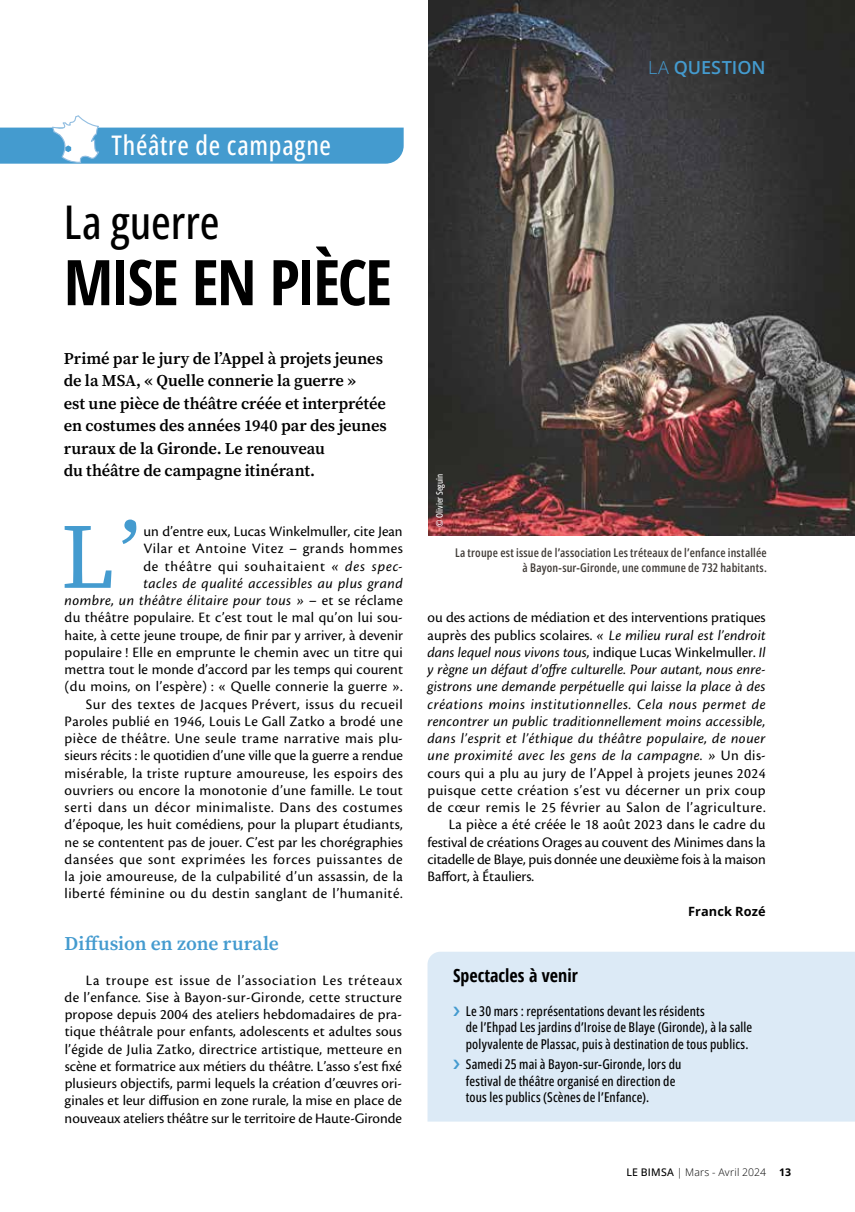
<style>
.page{position:relative;width:855px;height:1212px;background:#fff}
.page>*{position:absolute;margin:0;border:0;box-sizing:border-box;transform-origin:0 0}
.t1{font:92.25px "Source Serif 4";color:#449bcf}
.t2{font:700 condensed 63px "Open Sans";letter-spacing:-.035em;color:#000}
.t3{font:500 46.5px "Open Sans Condensed";color:#000}
.t4{font:500 27px "Open Sans Condensed";letter-spacing:.025em;color:#fff}
.t5{font:600 19.5px "Source Serif 4";letter-spacing:.005em;color:#449bcf}
.t6{font:700 condensed 18px "Open Sans";color:#000}
.t7{font:600 18px "Open Sans";color:#449bcf}
.t8{font:600 16.5px/22.5px "Source Serif 4";letter-spacing:-.01em;color:#000}
.t9{font:15px/17.2px "Cronos Pro";letter-spacing:.02em;color:#000;text-align:right}
.t10{font:italic 15px "Cronos Pro";letter-spacing:.015em;color:#000}
.t11{font:italic 15px "Cronos Pro";letter-spacing:.035em;color:#000}
.t12{font:15px "Cronos Pro";color:#000}
.t13{font:15px "Cronos Pro";letter-spacing:-.01em;color:#000}
.t14{font:15px "Cronos Pro";letter-spacing:-.005em;color:#000}
.t15{font:15px "Cronos Pro";letter-spacing:.04em;color:#000}
.t16{font:500 13.5px/16.5px "Open Sans Condensed";letter-spacing:.01em;color:#000}
.t17{font:700 12.75px "Open Sans";letter-spacing:.01em;color:#000}
.t18{font:600 12px/14.4px "Open Sans Condensed";letter-spacing:.015em;color:#413c38;text-align:right}
.t19{font:300 10.5px "Open Sans";letter-spacing:.02em;color:#000}
.t20{font:700 10.5px "Open Sans";color:#000}
.t21{font:500 9px "Open Sans Condensed";color:#fff}
.s1{font-style:italic}
.s2{font-weight:300}
.s3{font-style:normal}
.s4{font-weight:500}
</style>
<div class="page">
<img style="left:428px;top:0;width:427px;height:536px">
<div style="left:427px;top:952px;width:428px;height:169px;background:#dceaf6"></div>
<svg style="left:0;top:115px;width:404px;height:49px"></svg>
<svg style="left:453px;top:1006px;width:6px;height:9px"></svg>
<svg style="left:453px;top:1060px;width:6px;height:9px"></svg>
<h3 class="t4" style="left:111px;top:127px;width:221px">Théâtre de campagne</h3>
<h3 class="t3" style="left:64px;top:190px;width:157px">La guerre</h3>
<h2 class="t2" style="left:64px;top:238px;width:330px">MISE EN PIÈCE</h2>
<p class="t8" style="left:64px;top:346px;width:324px">Primé par le jury de l’Appel à projets jeunes de la MSA, « Quelle connerie la guerre »<br>est une pièce de théâtre créée et interprétée en costumes des années 1940 par des jeunes ruraux de la Gironde. Le renouveau<br>du théâtre de campagne itinérant.</p>
<h1 class="t1" style="left:61px;top:495px;width:81px">L’</h1>
<p class="t9" style="left:65px;top:523px;width:340px">un d’entre eux, Lucas Winkelmuller, cite Jean<br>Vilar et Antoine Vitez – grands hommes<br>de théâtre qui souhaitaient <span class="s1">« des spec-<br>tacles de qualité accessibles au plus grand<br>nombre, un théâtre élitaire pour tous »</span> – et se réclame du théâtre populaire. Et c’est tout le mal qu’on lui sou&shy;haite, à cette jeune troupe, de finir par y arriver, à devenir populaire ! Elle en emprunte le chemin avec un titre qui mettra tout le monde d’accord par les temps qui courent (du moins, on l’espère) : « Quelle connerie la guerre ».<br>Sur des textes de Jacques Prévert, issus du recueil Paroles publié en 1946, Louis Le Gall Zatko a brodé une pièce de théâtre. Une seule trame narrative mais plu&shy;sieurs récits : le quotidien d’une ville que la guerre a rendue misérable, la triste rupture amoureuse, les espoirs des ouvriers ou encore la monotonie d’une famille. Le tout serti dans un décor minimaliste. Dans des costumes d’époque, les huit comédiens, pour la plupart étudiants, ne se contentent pas de jouer. C’est par les chorégraphies dansées que sont exprimées les forces puissantes de la joie amoureuse, de la culpabilité d’un assassin, de la liberté féminine ou du destin sanglant de l’humanité.</p>
<h3 class="t5" style="left:65px;top:930px;width:216px">Diffusion en zone rurale</h3>
<p class="t9" style="left:65px;top:971px;width:339px;text-align:justify;text-indent:21px">La troupe est issue de l’association Les tréteaux de l’enfance<span class="s1">.</span> Sise à Bayon-sur-Gironde, cette structure propose depuis 2004 des ateliers hebdomadaires de pra&shy;tique théâtrale pour enfants, adolescents et adultes sous l’égide de Julia Zatko, directrice artistique, metteure en scène et formatrice aux métiers du théâtre. L’asso s’est fixé plusieurs objectifs, parmi lequels la création d’œuvres ori&shy;ginales et leur diffusion en zone rurale, la mise en place de nouveaux ateliers théâtre sur le territoire de Haute-Gironde</p>
<p class="t7" style="left:648px;top:55px;width:119px"><span class="s2">LA</span> QUESTION</p>
<p class="t21" style="left:433px;top:527px;width:55px;rotate:-90deg">© Olivier Seguin</p>
<p class="t18" style="left:455px;top:545px;width:313px">La troupe est issue de l’association Les tréteaux de l’enfance installée à Bayon-sur-Gironde, une commune de 732 habitants.</p>
<p class="t12" style="left:427px;top:609px;width:340px">ou des actions de médiation et des interventions pratiques</p>
<p class="t9" style="left:427px;top:626px;width:340px">auprès des publics scolaires. <span class="s1">« Le milieu rural est l’endroit</span></p>
<p class="t10" style="left:427px;top:644px;width:340px">dans lequel nous vivons tous, <span class="s3">indique Lucas Winkelmuller.</span> Il</p>
<p class="t10" style="left:427px;top:661px;width:340px">y règne un défaut d’offre culturelle. Pour autant, nous enre-</p>
<p class="t10" style="left:427px;top:678px;width:339px">gistrons une demande perpétuelle qui laisse la place à des</p>
<p class="t11" style="left:427px;top:695px;width:340px">créations moins institutionnelles. Cela nous permet de</p>
<p class="t10" style="left:427px;top:713px;width:339px">rencontrer un public traditionnellement moins accessible,</p>
<p class="t10" style="left:427px;top:730px;width:339px">dans l’esprit et l’éthique du théâtre populaire, de nouer</p>
<p class="t11" style="left:427px;top:747px;width:340px">une proximité avec les gens de la campagne. » <span class="s3">Un dis-</span></p>
<p class="t9" style="left:427px;top:764px;width:340px">cours qui a plu au jury de l’Appel à projets jeunes 2024</p>
<p class="t9" style="left:427px;top:781px;width:340px">puisque cette création s’est vu décerner un prix coup</p>
<p class="t15" style="left:427px;top:799px;width:339px">de cœur remis le 25 février au Salon de l’agriculture.</p>
<p class="t9" style="left:449px;top:816px;width:318px">La pièce a été créée le 18 août 2023 dans le cadre du</p>
<p class="t14" style="left:427px;top:833px;width:340px">festival de créations Orages au couvent des Minimes dans la</p>
<p class="t13" style="left:427px;top:850px;width:340px">citadelle de Blaye, puis donnée une deuxième fois à la maison</p>
<p class="t12" style="left:427px;top:868px;width:108px">Baffort, à Étauliers.</p>
<p class="t17" style="left:688px;top:902px;width:79px">Franck Rozé</p>
<p class="t6" style="left:453px;top:963px;width:126px">Spectacles à venir</p>
<p class="t16" style="left:466px;top:1002px;width:288px">Le 30 mars : représentations devant les résidents<br>de l’Ehpad Les jardins d’Iroise de Blaye (Gironde), à la salle polyvalente de Plassac, puis à destination de tous publics.</p>
<p class="t16" style="left:466px;top:1056px;width:217px">Samedi 25 mai à Bayon-sur-Gironde, lors du festival de théâtre organisé en direction de tous les publics (Scènes de l’Enfance).</p>
<p class="t19" style="left:626px;top:1165px;width:141px"><span class="s4">LE BIMSA</span> | Mars - Avril 2024</p>
<p class="t20" style="left:779px;top:1165px;width:13px">13</p>
</div>
